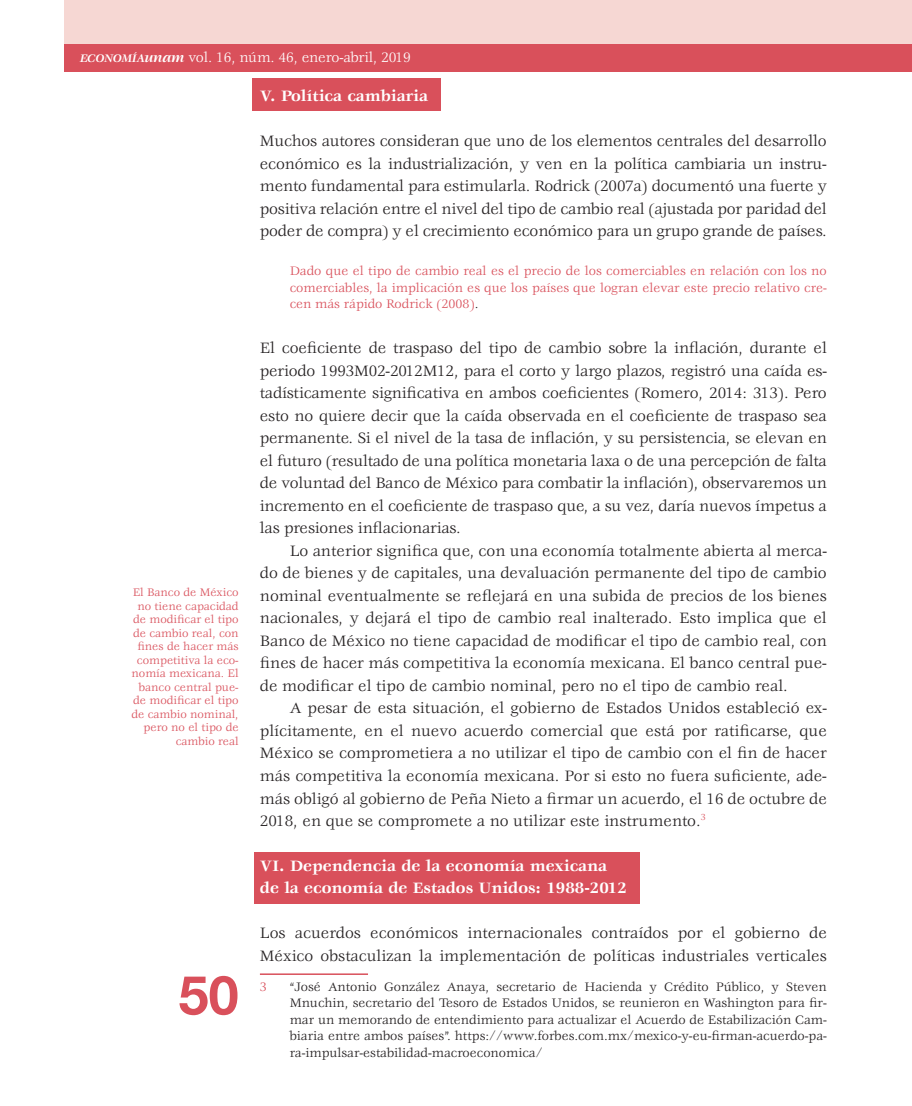
<style>
.page{position:relative;width:912px;height:1106px;background:#fff}
.page>*{position:absolute;margin:0;border:0;box-sizing:border-box;transform-origin:0 0}
.t1{font:700 54px "Helvetica Neue LT Std";color:#d9505b}
.t2{font:16.5px/22.5px "Veljovic";color:#231f20;text-align:justify}
.t3{font:700 16.5px/22.5px "Veljovic";color:#fff}
.t4{font:15px "Veljovic";letter-spacing:-.01em;color:#fff}
.t5{font:13.5px/16.5px "Veljovic";color:#231f20;text-align:justify}
.t6{font:13.5px/16.5px "Veljovic";color:#d9505b;text-align:justify}
.t7{font:12px/13.5px "Veljovic";color:#d9505b;text-align:right}
.s1{font-family:"Veljovic Bold Italic SC800";font-size:12px}
.s2{font-weight:700;font-style:italic}
.s3{color:#231f20}
</style>
<div class="page">
<div style="left:64px;top:0;width:847px;height:49px;background:#f6d7d3"></div>
<div style="left:64px;top:44px;width:847px;height:27px;background:#d9505b"></div>
<div style="left:253px;top:852px;width:386px;height:51px;background:#d9505b"></div>
<div style="left:252px;top:78px;width:189px;height:33px;background:#d9505b"></div>
<hr style="left:260px;top:973px;width:108px;height:2px;background:#d9505b">
<p class="t4" style="left:80px;top:49px;width:332px"><span class="s1">ECONOMÍA</span><span class="s2">unam</span> vol. 16, núm. 46, enero-abril, 2019</p>
<p class="t3" style="left:260px;top:85px;width:169px">V. Política cambiaria</p>
<p class="t2" style="left:260px;top:130px;width:568px">Muchos autores consideran que uno de los elementos centrales del desarrollo económico es la industrialización, y ven en la política cambiaria un instru&shy;mento fundamental para estimularla. Rodrick (2007a) documentó una fuerte y positiva relación entre el nivel del tipo de cambio real (ajustada por paridad del poder de compra) y el crecimiento económico para un grupo grande de países.</p>
<p class="t6" style="left:289px;top:263px;width:538px">Dado que el tipo de cambio real es el precio de los comerciables en relación con los no comerciables, la implicación es que los países que logran elevar este precio relativo cre&shy;cen más rápido Rodrick (2008)<span class="s3">.</span></p>
<p class="t2" style="left:260px;top:337px;width:568px">El coeficiente de traspaso del tipo de cambio sobre la inflación, durante el periodo 1993M02-2012M12, para el corto y largo plazos, registró una caída es&shy;tadísticamente significativa en ambos coeficientes (Romero, 2014: 313). Pero esto no quiere decir que la caída observada en el coeficiente de traspaso sea permanente. Si el nivel de la tasa de inflación, y su persistencia, se elevan en el futuro (resultado de una política monetaria laxa o de una percepción de falta de voluntad del Banco de México para combatir la inflación), observaremos un incremento en el coeficiente de traspaso que, a su vez, daría nuevos ímpetus a las presiones inflacionarias.</p>
<p class="t2" style="left:260px;top:540px;width:568px;text-indent:30px">Lo anterior significa que, con una economía totalmente abierta al merca&shy;do de bienes y de capitales, una devaluación permanente del tipo de cambio nominal eventualmente se reflejará en una subida de precios de los bienes nacionales, y dejará el tipo de cambio real inalterado. Esto implica que el Banco de México no tiene capacidad de modificar el tipo de cambio real, con fines de hacer más competitiva la economía mexicana. El banco central pue&shy;de modificar el tipo de cambio nominal, pero no el tipo de cambio real.</p>
<p class="t2" style="left:260px;top:698px;width:568px;text-indent:30px">A pesar de esta situación, el gobierno de Estados Unidos estableció ex&shy;plícitamente, en el nuevo acuerdo comercial que está por ratificarse, que México se comprometiera a no utilizar el tipo de cambio con el fin de hacer más competitiva la economía mexicana. Por si esto no fuera suficiente, ade&shy;más obligó al gobierno de Peña Nieto a firmar un acuerdo, el 16 de octubre de 2018, en que se compromete a no utilizar este instrumento.<sup>3</sup></p>
<p class="t3" style="left:260px;top:855px;width:368px">VI. Dependencia de la economía mexicana de la economía de Estados Unidos: 1988-2012</p>
<p class="t2" style="left:260px;top:922px;width:568px">Los acuerdos económicos internacionales contraídos por el gobierno de<br>México obstaculizan la implementación de políticas industriales verticales</p>
<p class="t6" style="left:260px;top:978px;width:9px">3</p>
<p class="t5" style="left:289px;top:978px;width:538px">“José Antonio González Anaya, secretario de Hacienda y Crédito Público, y Steven Mnuchin, secretario del Tesoro de Estados Unidos, se reunieron en Washington para fir&shy;mar un memorando de entendimiento para actualizar el Acuerdo de Estabilización Cam&shy;biaria entre ambos países”. https://www.forbes.com.mx/mexico-y-eu-firman-acuerdo-pa&shy;ra-impulsar-estabilidad-macroeconomica/</p>
<p class="t7" style="left:131px;top:586px;width:109px">El Banco de México no tiene capacidad de modificar el tipo de cambio real, con fines de hacer más competitiva la eco&shy;nomía mexicana. El banco central pue&shy;de modificar el tipo de cambio nominal, pero no el tipo de cambio real</p>
<h1 class="t1" style="left:178px;top:961px;width:62px">50</h1>
</div>
